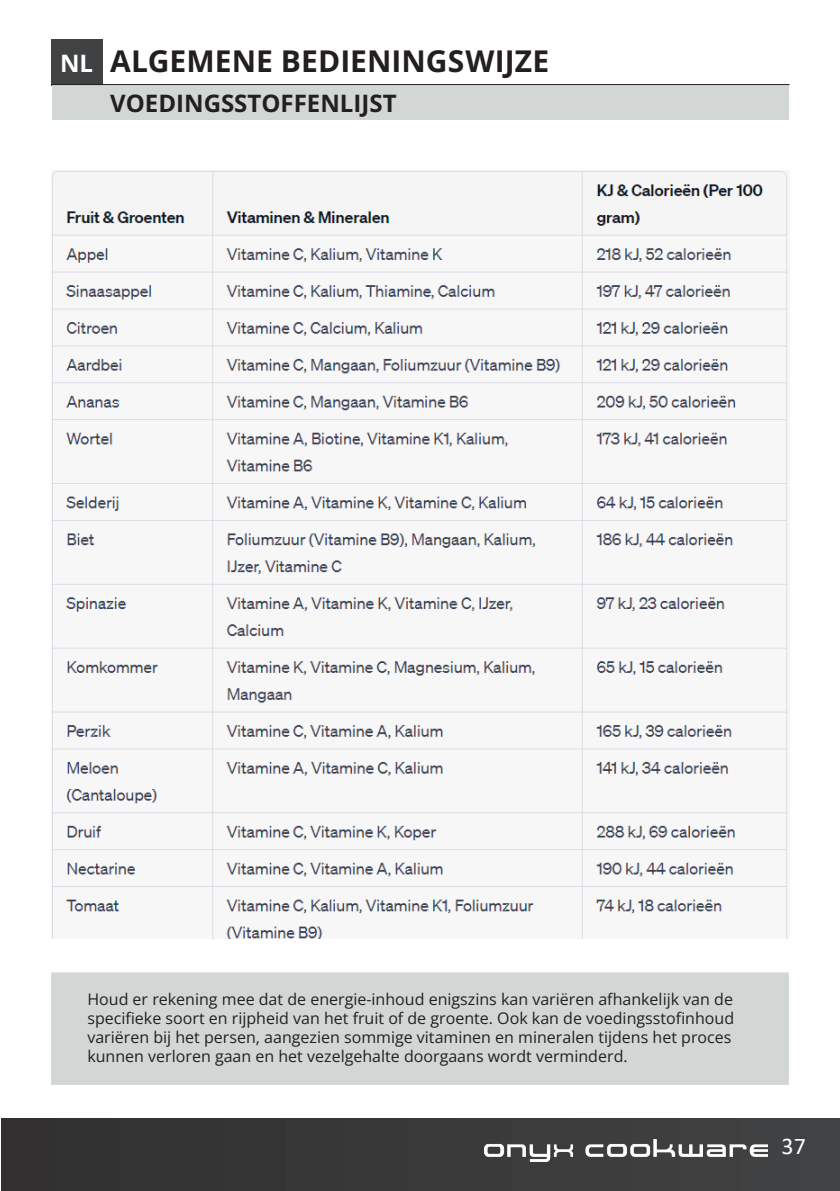
<style>
.page{position:relative;width:840px;height:1191px;background:#fff}
.page>*{position:absolute;margin:0;border:0;box-sizing:border-box;transform-origin:0 0}
.t1{font:30px "Open Sans";letter-spacing:.005em;color:#231f20}
.t2{font:24px "Open Sans";color:#231f20}
.t3{font:24px "Calibri";color:#fff}
.t4{font:24px "Open Sans";color:#fff}
.t5{font:16px/19.2px "Open Sans";color:#231f20}
</style>
<div class="page">
<div style="left:1px;top:1119px;width:838px;height:72px;background:#383839"></div>
<img style="left:484px;top:1140px;width:283px;height:21px">
<div style="left:51px;top:40px;width:51px;height:45px;background:#414243"></div>
<div style="left:52px;top:85px;width:736px;height:35px;background:#d2d7d6"></div>
<hr style="left:52px;top:84px;width:737px;height:1px;background:#231f20">
<div style="left:51px;top:972px;width:737px;height:113px;background:#d2d7d6;border:2px solid #d2d7d6"></div>
<img style="left:52px;top:170px;width:736px;height:768px">
<p class="t4" style="left:60px;top:47px;width:35px">NL</p>
<p class="t1" style="left:110px;top:41px;width:440px">ALGEMENE BEDIENINGSWIJZE</p>
<p class="t2" style="left:110px;top:86px;width:288px">VOEDINGSSTOFFENLIJST</p>
<p class="t5" style="left:87px;top:988px;width:648px">Houd er rekening mee dat de energie-inhoud enigszins kan variëren afhankelijk van de specifieke soort en rijpheid van het fruit of de groente. Ook kan de voedingsstofinhoud variëren bij het persen, aangezien sommige vitaminen en mineralen tijdens het proces kunnen verloren gaan en het vezelgehalte doorgaans wordt verminderd.</p>
<h2 class="t3" style="left:781px;top:1129px;width:26px">37</h2>
</div>
